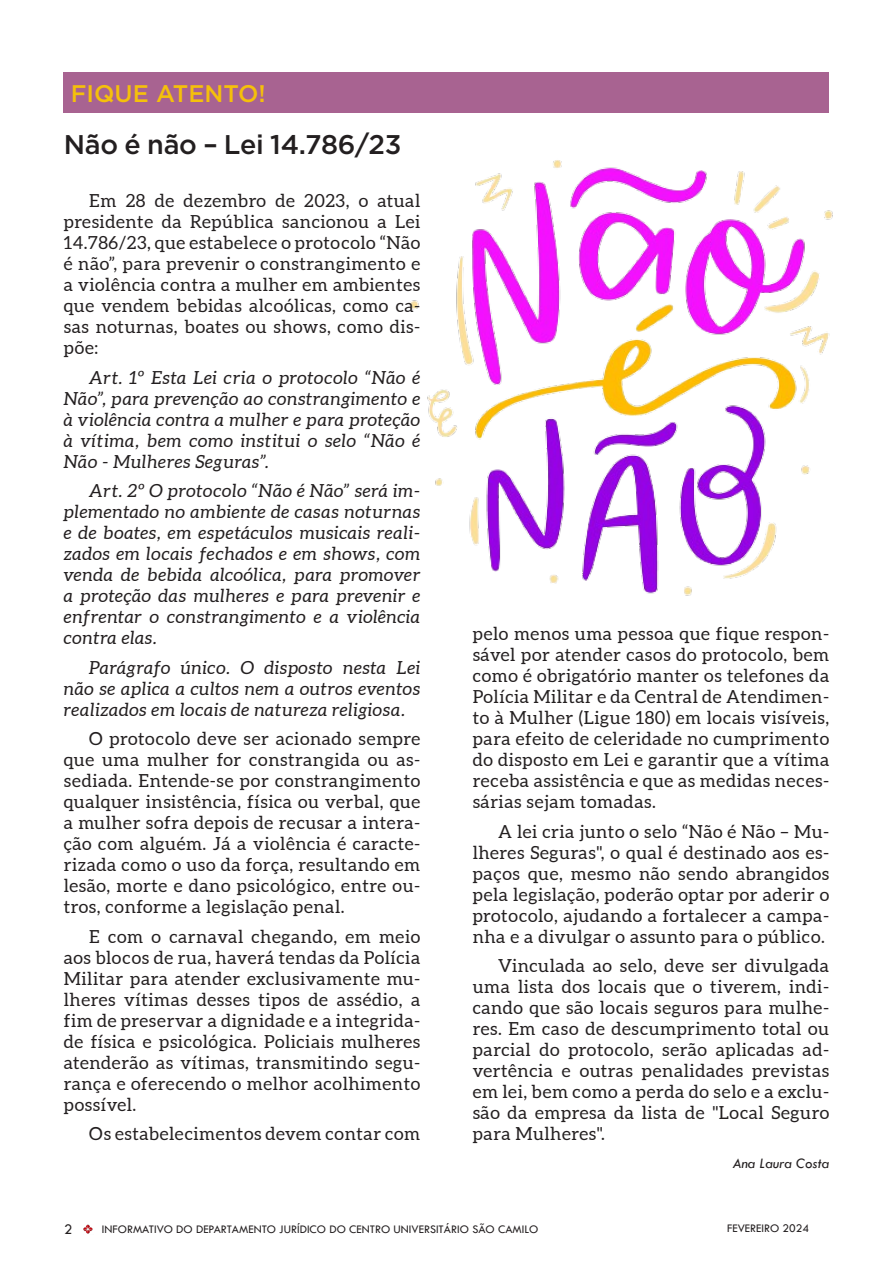
<style>
.page{position:relative;width:893px;height:1263px;background:#fff}
.page>*{position:absolute;margin:0;border:0;box-sizing:border-box;transform-origin:0 0}
.t1{font:500 27px "Gotham";letter-spacing:-.01em;color:#231f20}
.t2{font:500 24px "Gotham";color:#f5c00b}
.t3{font:18px/21px "Aleo";letter-spacing:.03em;color:#231f20;text-align:justify}
.t4{font:italic 18px/21px "Aleo";letter-spacing:.03em;color:#231f20;text-align:justify}
.t5{font:italic 15px "Tw Cen";color:#231f20}
.t6{font:15px "Tw Cen";color:#231f20}
.t7{font:12px "Tw Cen";color:#231f20}
</style>
<div class="page">
<svg style="left:83px;top:1224px;width:10px;height:10px"></svg>
<div style="left:64px;top:72px;width:765px;height:41px;background:#a86391"></div>
<img style="left:409px;top:160px;width:424px;height:436px">
<p class="t2" style="left:71px;top:78px;width:196px">FIQUE ATENTO!</p>
<p class="t1" style="left:64px;top:127px;width:339px">Não é não – Lei 14.786/23</p>
<p class="t3" style="left:64px;top:191px;width:358px;text-indent:26px">Em 28 de dezembro de 2023, o atual presidente da República sancionou a Lei 14.786/23, que estabelece o protocolo “Não é não”, para prevenir o constrangimento e a violência contra a mulher em ambientes que vendem bebidas alcoólicas, como ca&shy;sas noturnas, boates ou shows, como dis&shy;põe:</p>
<p class="t4" style="left:64px;top:368px;width:358px;text-indent:26px">Art. 1º Esta Lei cria o protocolo “Não é Não”, para prevenção ao constrangimento e à violência contra a mulher e para proteção à vítima, bem como institui o selo “Não é Não - Mulheres Seguras”.</p>
<p class="t4" style="left:64px;top:481px;width:358px;text-indent:26px">Art. 2º O protocolo “Não é Não” será im&shy;plementado no ambiente de casas noturnas e de boates, em espetáculos musicais reali&shy;zados em locais fechados e em shows, com venda de bebida alcoólica, para promover a proteção das mulheres e para prevenir e enfrentar o constrangimento e a violência contra elas.</p>
<p class="t4" style="left:64px;top:658px;width:358px;text-indent:26px">Parágrafo único. O disposto nesta Lei não se aplica a cultos nem a outros eventos realizados em locais de natureza religiosa.</p>
<p class="t3" style="left:64px;top:729px;width:358px;text-indent:26px">O protocolo deve ser acionado sempre que uma mulher for constrangida ou as&shy;sediada. Entende-se por constrangimento qualquer insistência, física ou verbal, que a mulher sofra depois de recusar a intera&shy;ção com alguém. Já a violência é caracte&shy;rizada como o uso da força, resultando em lesão, morte e dano psicológico, entre ou&shy;tros, conforme a legislação penal.</p>
<p class="t3" style="left:64px;top:927px;width:358px;text-indent:26px">E com o carnaval chegando, em meio aos blocos de rua, haverá tendas da Polícia Militar para atender exclusivamente mu&shy;lheres vítimas desses tipos de assédio, a fim de preservar a dignidade e a integrida&shy;de física e psicológica. Policiais mulheres atenderão as vítimas, transmitindo segu&shy;rança e oferecendo o melhor acolhimento possível.</p>
<p class="t3" style="left:89px;top:1124px;width:332px">Os estabelecimentos devem contar com</p>
<p class="t3" style="left:473px;top:624px;width:358px">pelo menos uma pessoa que fique respon&shy;sável por atender casos do protocolo, bem como é obrigatório manter os telefones da Polícia Militar e da Central de Atendimen&shy;to à Mulher (Ligue 180) em locais visíveis, para efeito de celeridade no cumprimento do disposto em Lei e garantir que a vítima receba assistência e que as medidas neces&shy;sárias sejam tomadas.</p>
<p class="t3" style="left:473px;top:822px;width:358px;text-indent:26px">A lei cria junto o selo “Não é Não – Mu&shy;lheres Seguras", o qual é destinado aos es&shy;paços que, mesmo não sendo abrangidos pela legislação, poderão optar por aderir o protocolo, ajudando a fortalecer a campa&shy;nha e a divulgar o assunto para o público.</p>
<p class="t3" style="left:473px;top:956px;width:358px;text-indent:26px">Vinculada ao selo, deve ser divulgada uma lista dos locais que o tiverem, indi&shy;cando que são locais seguros para mulhe&shy;res. Em caso de descumprimento total ou parcial do protocolo, serão aplicadas ad&shy;vertência e outras penalidades previstas em lei, bem como a perda do selo e a exclu&shy;são da empresa da lista de "Local Seguro para Mulheres".</p>
<p class="t5" style="left:732px;top:1154px;width:98px">Ana Laura Costa</p>
<p class="t6" style="left:64px;top:1220px;width:10px">2</p>
<p class="t7" style="left:102px;top:1221px;width:438px">INFORMATIVO DO DEPARTAMENTO JURÍDICO DO CENTRO UNIVERSITÁRIO SÃO CAMILO</p>
<p class="t7" style="left:727px;top:1221px;width:83px">FEVEREIRO 2024</p>
</div>
